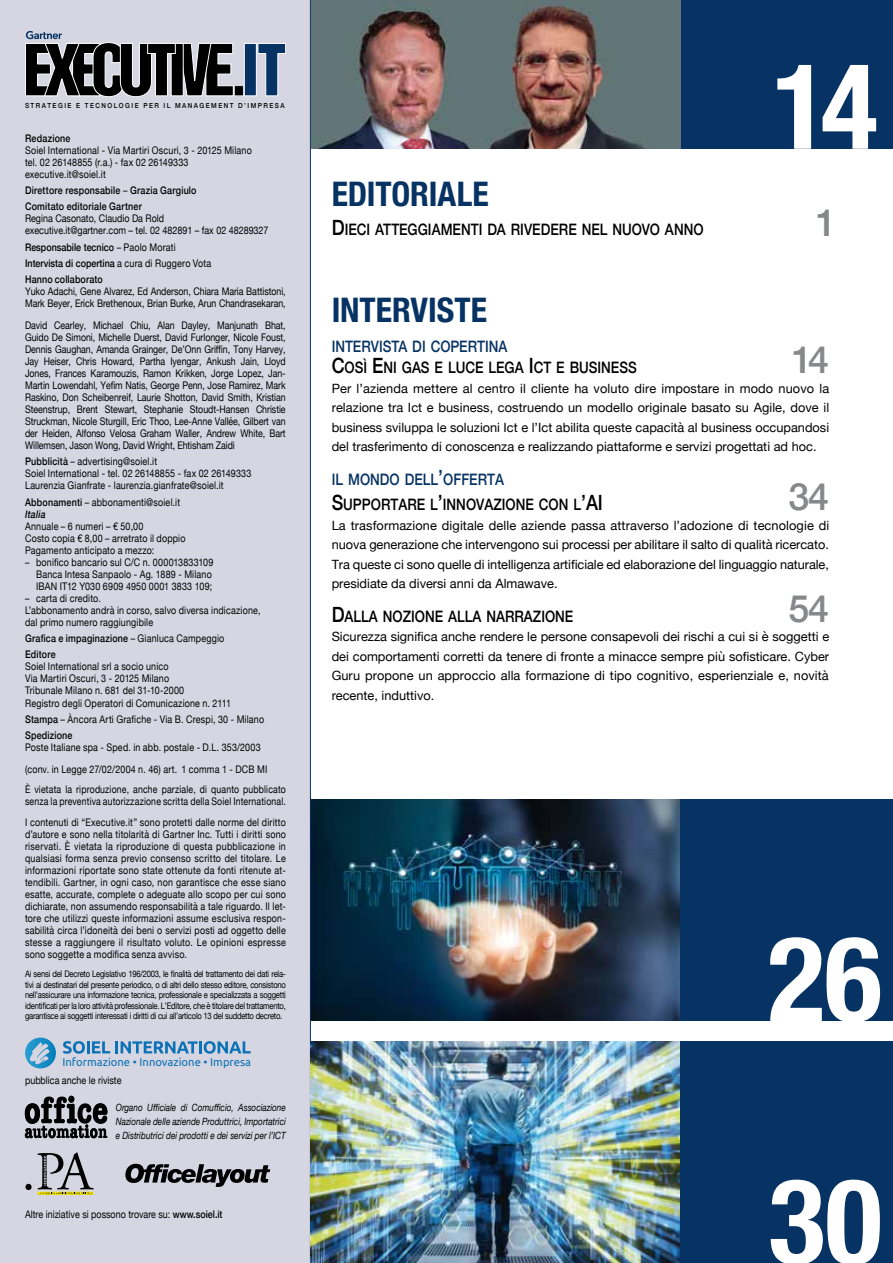
<style>
.page{position:relative;width:893px;height:1263px;background:#fff}
.page>*{position:absolute;margin:0;border:0;box-sizing:border-box;transform-origin:0 0}
.t1{font:700 condensed 118.35px "Helvetica Neue";color:#fff}
.t2{font:500 37.5px "Helvetica Neue";color:#87888a}
.t3{font:700 condensed 33.9px "Helvetica Neue";letter-spacing:-.005em;color:#063363}
.t4{font:700 condensed 33.9px "Helvetica Neue";color:#063363}
.t5{font:500 15.75px/21px "Helvetica Neue";color:#000;scale:.85 1}
.t6{font:12.75px/19.5px "Helvetica Neue";color:#000;text-align:justify}
.t7{font:11.25px "Ubuntu";color:#0b72b5}
.t8{font:10.5px/12px "Helvetica Neue";letter-spacing:.02em;color:#000;scale:.85 1}
.t9{font:10.5px/12px "Helvetica Neue";letter-spacing:.02em;color:#000;text-align:justify;scale:.84 1}
.t10{font:10.5px/12px "Helvetica Neue";color:#000;scale:.85 1}
.t11{font:10.5px/12px "Helvetica Neue";letter-spacing:.02em;color:#000;scale:.83 1}
.t12{font:500 10.5px/16.4px "Helvetica Neue";letter-spacing:.02em;color:#000;scale:.85 1}
.t13{font:10.5px/12px "Helvetica Neue";letter-spacing:-.005em;color:#000;scale:.84 1}
.t14{font:500 10.5px/16.4px "Helvetica Neue";color:#000;scale:.85 1}
.t15{font:italic 10.05px/13.8px "Helvetica Neue";color:#000;text-align:justify;scale:.82 1}
.t16{font:9px/10.5px "Helvetica Neue";letter-spacing:-.03em;color:#000;text-align:justify;scale:.85 1}
.t17{font:500 6.9px "Helvetica Neue";letter-spacing:.23em;color:#000;scale:.91 1}
.s1{font-weight:400}
.s2{font-weight:500}
.s3{font-weight:500;font-style:italic}
.s4{font-size:21px}
.s5{color:#063363}
.s6{font-size:21px;color:#063363}
</style>
<div class="page">
<div style="left:0;top:0;width:310px;height:1263px;background:#d6d6e2"></div>
<svg style="left:257px;top:43px;width:29px;height:53px"></svg>
<div style="left:244px;top:43px;width:13px;height:53px;background:#063363;border:1px solid #fff"></div>
<svg style="left:25px;top:31px;width:218px;height:66px"></svg>
<div style="left:680px;top:0;width:213px;height:149px;background:#063363"></div>
<svg style="left:25px;top:1096px;width:82px;height:42px"></svg>
<hr style="left:37px;top:1192px;width:56px;height:3px;background:#ffed00">
<div style="left:25px;top:1184px;width:7px;height:6px;background:#000;border-radius:50%"></div>
<svg style="left:37px;top:1152px;width:57px;height:42px"></svg>
<img style="left:311px;top:799px;width:369px;height:221px">
<div style="left:680px;top:799px;width:213px;height:221px;background:#063363"></div>
<hr style="left:310px;top:0;width:1px;height:1263px;background:#063363">
<svg style="left:25px;top:1037px;width:31px;height:31px"></svg>
<svg style="left:63px;top:1041px;width:188px;height:13px"></svg>
<img style="left:311px;top:1042px;width:370px;height:221px">
<div style="left:681px;top:1042px;width:212px;height:221px;background:#063363"></div>
<svg style="left:125px;top:1164px;width:145px;height:23px"></svg>
<img style="left:484px;top:0;width:196px;height:149px">
<img style="left:311px;top:0;width:173px;height:149px">
<p class="t17" style="left:25px;top:100px;width:287px">STRATEGIE E TECNOLOGIE PER IL MANAGEMENT D’IMPRESA</p>
<p class="t12" style="left:25px;top:129px;width:55px">Redazione</p>
<p class="t8" style="left:25px;top:145px;width:268px">Soiel International - Via Martiri Oscuri, 3 - 20125 Milano tel. 02 26148855 (r.a.) - fax 02 26149333 executive.it@soiel.it</p>
<p class="t12" style="left:25px;top:181px;width:203px">Direttore responsabile <span class="s1">–</span> Grazia Gargiulo<br>Comitato editoriale Gartner</p>
<p class="t10" style="left:25px;top:213px;width:288px">Regina Casonato, Claudio Da Rold<br>executive.it@gartner.com – tel. 02 482891 – fax 02 48289327</p>
<p class="t14" style="left:25px;top:238px;width:221px">Responsabile tecnico <span class="s1">– Paolo Morati<br></span>Intervista di copertina <span class="s1">a cura di Ruggero Vota<br></span>Hanno collaborato</p>
<p class="t13" style="left:25px;top:286px;width:312px">Yuko Adachi, Gene Alvarez, Ed Anderson, Chiara Maria Battistoni,<br>Mark Beyer, Erick Brethenoux, Brian Burke, Arun Chandrasekaran,</p>
<p class="t9" style="left:25px;top:320px;width:312px">David Cearley, Michael Chiu, Alan Dayley, Manjunath Bhat, Guido De Simoni, Michelle Duerst, David Furlonger, Nicole Foust, Dennis Gaughan, Amanda Grainger, De’Onn Griffin, Tony Harvey, Jay Heiser, Chris Howard, Partha Iyengar, Ankush Jain, Lloyd Jones, Frances Karamouzis, Ramon Krikken, Jorge Lopez, Jan-Martin Lowendahl, Yefim Natis, George Penn, Jose Ramirez, Mark Raskino, Don Scheibenreif, Laurie Shotton, David Smith, Kristian Steenstrup, Brent Stewart, Stephanie Stoudt-Hansen Christie Struckman, Nicole Sturgill, Eric Thoo, Lee-Anne Vallée, Gilbert van der Heiden, Alfonso Velosa Graham Waller, Andrew White, Bart Willemsen, Jason Wong, David Wright, Ehtisham Zaidi</p>
<p class="t8" style="left:25px;top:456px;width:268px"><span class="s2">Pubblicità</span> – advertising@soiel.it<br>Soiel International - tel. 02 26148855 - fax 02 26149333<br>Laurenzia Gianfrate - laurenzia.gianfrate@soiel.it</p>
<p class="t8" style="left:25px;top:496px;width:184px"><span class="s2">Abbonamenti</span> – abbonamenti@soiel.it<br><span class="s3">Italia</span></p>
<p class="t8" style="left:25px;top:520px;width:190px">Annuale – 6 numeri – € 50,00<br>Costo copia € 8,00 – arretrato il doppio<br>Pagamento anticipato a mezzo:</p>
<p class="t8" style="left:36px;top:557px;width:210px;text-indent:-11px">– bonifico bancario sul C/C n. 000013833109<br>Banca Intesa Sanpaolo - Ag. 1889 - Milano<br>IBAN IT12 Y030 6909 4950 0001 3833 109;</p>
<p class="t8" style="left:25px;top:593px;width:279px">– carta di credito.<br>L’abbonamento andrà in corso, salvo diversa indicazione, dal primo numero raggiungibile</p>
<p class="t12" style="left:25px;top:629px;width:236px">Grafica e impaginazione <span class="s1">– Gianluca Campeggio<br></span>Editore</p>
<p class="t8" style="left:25px;top:661px;width:244px">Soiel International srl a socio unico<br>Via Martiri Oscuri, 3 - 20125 Milano<br>Tribunale Milano n. 681 del 31-10-2000<br>Registro degli Operatori di Comunicazione n. 2111</p>
<p class="t8" style="left:25px;top:711px;width:283px;line-height:16.4px"><span class="s2">Stampa</span> – Àncora Arti Grafiche - Via B. Crespi, 30 - Milano<br><span class="s2">Spedizione</span></p>
<p class="t8" style="left:25px;top:737px;width:287px;line-height:21.6px">Poste Italiane spa - Sped. in abb. postale - D.L. 353/2003 (conv. in Legge 27/02/2004 n. 46) art. 1 comma 1 - DCB MI</p>
<p class="t11" style="left:25px;top:784px;width:316px">È vietata la riproduzione, anche parziale, di quanto pubblicato senza la preventiva autorizzazione scritta della Soiel International.</p>
<p class="t8" style="left:25px;top:817px;width:308px;text-align:justify">I contenuti di “Executive.it” sono protetti dalle norme del diritto d’autore e sono nella titolarità di Gartner Inc. Tutti i diritti sono riservati. È vietata la riproduzione di questa pubblicazione in qualsiasi forma senza previo consenso scritto del titolare. Le informazioni riportate sono state ottenute da fonti ritenute at&shy;tendibili. Gartner, in ogni caso, non garantisce che esse siano esatte, accurate, complete o adeguate allo scopo per cui sono dichiarate, non assumendo responsabilità a tale riguardo. Il let&shy;tore che utilizzi queste informazioni assume esclusiva respon&shy;sabilità circa l’idoneità dei beni o servizi posti ad oggetto delle stesse a raggiungere il risultato voluto. Le opinioni espresse sono soggette a modifica senza avviso.</p>
<p class="t16" style="left:25px;top:969px;width:308px">Ai sensi del Decreto Legislativo 196/2003, le finalità del trattamento dei dati rela&shy;tivi ai destinatari del presente periodico, o di altri dello stesso editore, consistono nell’assicurare una informazione tecnica, professionale e specializzata a soggetti identificati per la loro attività professionale. L’Editore, che è titolare del trattamento, garantisce ai soggetti interessati i diritti di cui all’articolo 13 del suddetto decreto.</p>
<p class="t7" style="left:62px;top:1054px;width:190px">Informazione • Innovazione • Impresa</p>
<p class="t10" style="left:25px;top:1075px;width:115px">pubblica anche le riviste</p>
<p class="t15" style="left:116px;top:1101px;width:209px">Organo Ufficiale di Comufficio, Associazione Nazionale delle aziende Produttrici, Importatrici e Distributrici dei prodotti e dei servizi per l’ICT</p>
<p class="t10" style="left:25px;top:1209px;width:234px">Altre iniziative si possono trovare su: <span class="s2">www.soiel.it</span></p>
<h3 class="t3" style="left:332px;top:166px;width:158px">EDITORIALE</h3>
<h3 class="t5" style="left:332px;top:218px;width:439px"><span class="s4">D</span>IECI ATTEGGIAMENTI DA RIVEDERE NEL NUOVO ANNO</h3>
<h1 class="t1" style="left:772px;top:8px;width:107px">14</h1>
<h2 class="t2" style="left:816px;top:192px;width:22px">1</h2>
<h3 class="t4" style="left:332px;top:282px;width:157px">INTERVISTE</h3>
<h3 class="t5" style="left:332px;top:335px;width:360px"><span class="s5">INTERVISTA DI COPERTINA<br></span><span class="s4">C</span>OSÌ <span class="s4">E</span>NI GAS E LUCE LEGA <span class="s4">I</span> CT E BUSINESS</h3>
<p class="t6" style="left:332px;top:379px;width:499px">Per l’azienda mettere al centro il cliente ha voluto dire impostare in modo nuovo la relazione tra Ict e business, costruendo un modello originale basato su Agile, dove il business sviluppa le soluzioni Ict e l’Ict abilita queste capacità al business occupandosi del trasferimento di conoscenza e realizzando piattaforme e servizi progettati ad hoc.</p>
<h3 class="t5" style="left:332px;top:465px;width:310px;line-height:25.3px"><span class="s5">IL MONDO DELL</span><span class="s6">’</span><span class="s5">OFFERTA<br></span><span class="s4">S</span>UPPORTARE L<span class="s4">’</span>INNOVAZIONE CON L<span class="s4">’AI</span></h3>
<p class="t6" style="left:332px;top:516px;width:499px">La trasformazione digitale delle aziende passa attraverso l’adozione di tecnologie di nuova generazione che intervengono sui processi per abilitare il salto di qualità ricercato.<br>Tra queste ci sono quelle di intelligenza artificiale ed elaborazione del linguaggio naturale, presidiate da diversi anni da Almawave.</p>
<h3 class="t5" style="left:332px;top:604px;width:286px"><span class="s4">D</span>ALLA NOZIONE ALLA NARRAZIONE</h3>
<p class="t6" style="left:332px;top:628px;width:499px">Sicurezza significa anche rendere le persone consapevoli dei rischi a cui si è soggetti e dei comportamenti corretti da tenere di fronte a minacce sempre più sofisticare. Cyber Guru propone un approccio alla formazione di tipo cognitivo, esperienziale e, novità recente, induttivo.</p>
<h2 class="t2" style="left:792px;top:329px;width:39px">14</h2>
<h2 class="t2" style="left:788px;top:467px;width:42px">34</h2>
<h2 class="t2" style="left:788px;top:579px;width:42px">54</h2>
<h1 class="t1" style="left:768px;top:881px;width:115px">26</h1>
<h1 class="t1" style="left:768px;top:1123px;width:115px">30</h1>
</div>
